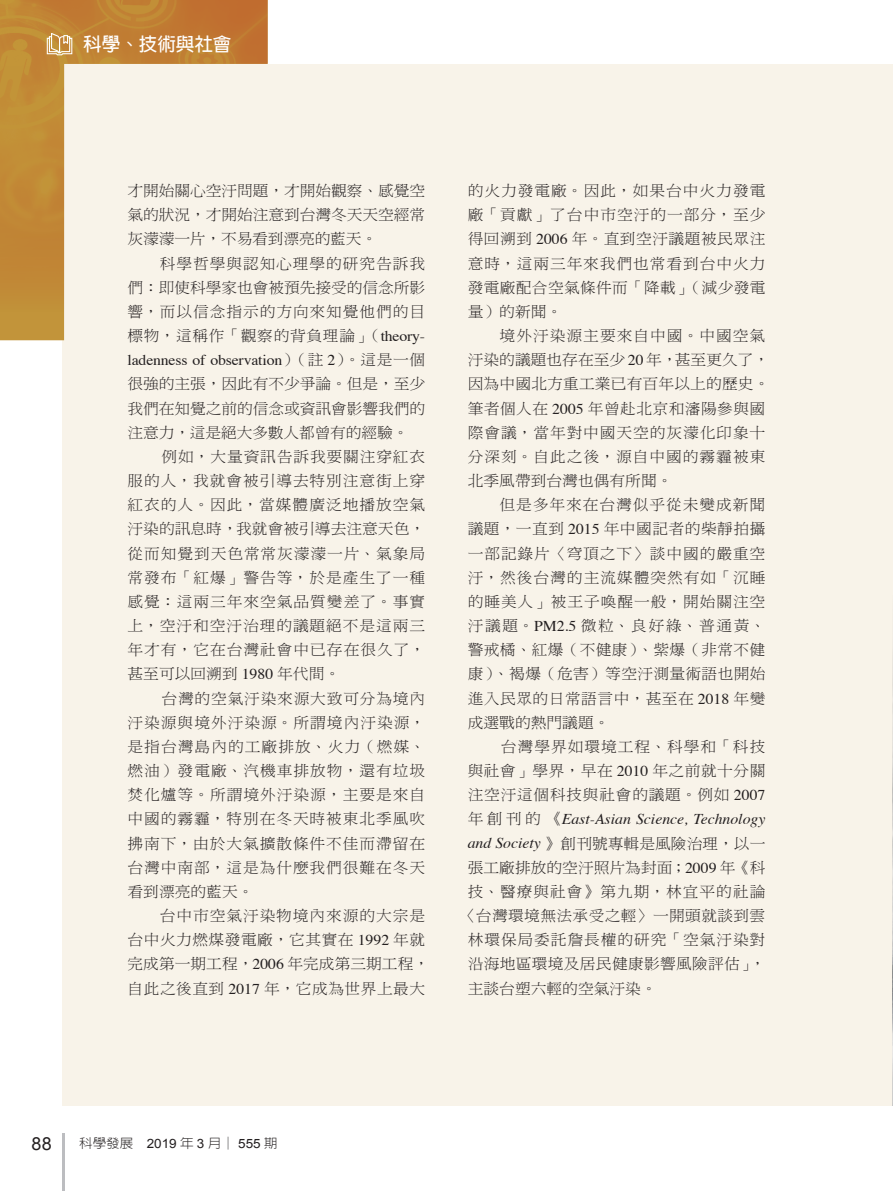
<style>
.page{position:relative;width:893px;height:1191px;background:#fff}
.page>*{position:absolute;margin:0;border:0;box-sizing:border-box;transform-origin:0 0}
.t1{font:700 18.6px "AR New Hei B5";color:#fff}
.t2{font:18px "Arial";color:#231f20}
.內文{font:15px/24.2px "DF Ming Std W3";letter-spacing:.025em;color:#231f20;text-align:justify;scale:1.05 1}
.內文-2{font:15px "DF Ming Std W3";color:#231f20;scale:1.05 1}
.內文-3{font:15px "DF Ming Std W3";letter-spacing:.06em;color:#231f20;scale:1.05 1}
.內文-4{font:italic 15px "Times";color:#231f20;scale:1.05 1}
.內文-5{font:15px "DF Ming Std W3";letter-spacing:.045em;color:#231f20;scale:1.05 1}
.內文-6{font:15px "DF Ming Std W3";letter-spacing:.055em;color:#231f20;scale:1.05 1}
.t3{font:300 12.9px "AR New Hei B5";color:#231f20;scale:1.05 1}
.s1{font-family:"Times"}
.s2{font-family:"DF Ming Std W3";font-style:normal}
.s3{font-family:"Times";font-style:italic}
.s4{font-family:"Arial";font-weight:400}
</style>
<div class="page">
<hr style="left:63px;top:1133px;width:2px;height:58px;background:#bcbdc0">
<div style="left:63px;top:64px;width:830px;height:1042px;background:#f8f3e9"></div>
<div style="left:0;top:313px;width:65px;height:27px;background:#c2943a"></div>
<img style="left:0;top:0;width:268px;height:313px">
<svg style="left:46px;top:32px;width:27px;height:24px"></svg>
<img style="left:892px;top:651px;width:1px;height:455px">
<p class="t1" style="left:83px;top:35px;width:150px">科學、技術與社會</p>
<p class="內文" style="left:128px;top:178px;width:285px">才開始關心空汙問題，才開始觀察、感覺空氣的狀況，才開始注意到台灣冬天天空經常灰濛濛一片，不易看到漂亮的藍天。</p>
<p class="內文" style="left:128px;top:251px;width:285px;text-indent:32px">科學哲學與認知心理學的研究告訴我們：即使科學家也會被預先接受的信念所影響，而以信念指示的方向來知覺他們的目標物，這稱作「觀察的背負理論」（<span class="s1">theory&shy;ladenness of observation</span>）（註 <span class="s1">2</span>）。這是一個很強的主張，因此有不少爭論。但是，至少我們在知覺之前的信念或資訊會影響我們的注意力，這是絕大多數人都曾有的經驗。</p>
<p class="內文" style="left:128px;top:444px;width:285px;text-indent:34px">例如，大量資訊告訴我要關注穿紅衣服的人，我就會被引導去特別注意街上穿紅衣的人。因此，當媒體廣泛地播放空氣汙染的訊息時，我就會被引導去注意天色，從而知覺到天色常常灰濛濛一片、氣象局常發布「紅爆」警告等，於是產生了一種感覺：這兩三年來空氣品質變差了。事實上，空汙和空汙治理的議題絕不是這兩三年才有，它在台灣社會中已存在很久了，甚至可以回溯到 <span class="s1">1980</span> 年代間。</p>
<p class="內文" style="left:128px;top:686px;width:285px;text-indent:34px">台灣的空氣汙染來源大致可分為境內汙染源與境外汙染源。所謂境內汙染源，是指台灣島內的工廠排放、火力（燃媒、燃油）發電廠、汽機車排放物，還有垃圾焚化爐等。所謂境外汙染源，主要是來自中國的霧霾，特別在冬天時被東北季風吹拂南下，由於大氣擴散條件不佳而滯留在台灣中南部，這是為什麼我們很難在冬天看到漂亮的藍天。</p>
<p class="內文" style="left:128px;top:903px;width:289px;text-align:left;text-indent:32px">台中市空氣汙染物境內來源的大宗是台中火力燃煤發電廠，它其實在 <span class="s1">1992</span> 年就完成第一期工程，<span class="s1">2006</span> 年完成第三期工程，自此之後直到 <span class="s1">2017</span> 年，它成為世界上最大</p>
<p class="內文" style="left:468px;top:178px;width:285px">的火力發電廠。因此，如果台中火力發電廠「貢獻」了台中市空汙的一部分，至少得回溯到 <span class="s1">2006</span> 年。直到空汙議題被民眾注意時，這兩三年來我們也常看到台中火力發電廠配合空氣條件而「降載」（減少發電量）的新聞。</p>
<p class="內文" style="left:468px;top:323px;width:289px;text-align:left;text-indent:32px">境外汙染源主要來自中國。中國空氣汙染的議題也存在至少 <span class="s1">20</span> 年，甚至更久了，因為中國北方重工業已有百年以上的歷史。筆者個人在 <span class="s1">2005</span> 年曾赴北京和瀋陽參與國際會議，當年對中國天空的灰濛化印象十分深刻。自此之後，源自中國的霧霾被東北季風帶到台灣也偶有所聞。</p>
<p class="內文" style="left:468px;top:492px;width:285px;text-indent:32px">但是多年來在台灣似乎從未變成新聞議題，一直到 <span class="s1">2015</span> 年中國記者的柴靜拍攝一部記錄片〈穹頂之下〉談中國的嚴重空汙，然後台灣的主流媒體突然有如「沉睡的睡美人」被王子喚醒一般，開始關注空汙議題。<span class="s1">PM2.5</span> 微粒、良好綠、普通黃、警戒橘、紅爆（不健康）、紫爆（非常不健康）、褐爆（危害）等空汙測量術語也開始進入民眾的日常語言中，甚至在 <span class="s1">2018</span> 年變成選戰的熱門議題。</p>
<p class="內文-3" style="left:501px;top:738px;width:253px">台灣學界如環境工程、科學和「科技</p>
<p class="內文" style="left:468px;top:758px;width:285px">與社會」學界，早在 <span class="s1">2010</span> 年之前就十分關</p>
<p class="內文-5" style="left:468px;top:786px;width:285px">注空汙這個科技與社會的議題。例如 <span class="s1">2007</span></p>
<p class="內文-4" style="left:468px;top:806px;width:285px"><span class="s2">年創刊的《</span>East-Asian Science, Technology</p>
<p class="內文-2" style="left:468px;top:835px;width:285px"><span class="s3">and Society</span> 》創刊號專輯是風險治理，以一</p>
<p class="內文-2" style="left:468px;top:859px;width:285px">張工廠排放的空汙照片為封面；<span class="s1">2009</span> 年《科</p>
<p class="內文-3" style="left:468px;top:883px;width:285px">技、醫療與社會》第九期，林宜平的社論</p>
<p class="內文" style="left:460px;top:903px;width:292px">〈台灣環境無法承受之輕〉一開頭就談到雲</p>
<p class="內文-6" style="left:468px;top:931px;width:285px">林環保局委託詹長權的研究「空氣汙染對</p>
<p class="內文" style="left:468px;top:951px;width:285px">沿海地區環境及居民健康影響風險評估」，</p>
<p class="內文-2" style="left:468px;top:980px;width:181px">主談台塑六輕的空氣汙染。</p>
<p class="t2" style="left:32px;top:1131px;width:22px">88</p>
<p class="t3" style="left:79px;top:1136px;width:190px">科學發展 <span class="s4">2019</span> 年 <span class="s4">3</span> 月│ <span class="s4">555</span> 期</p>
</div>
